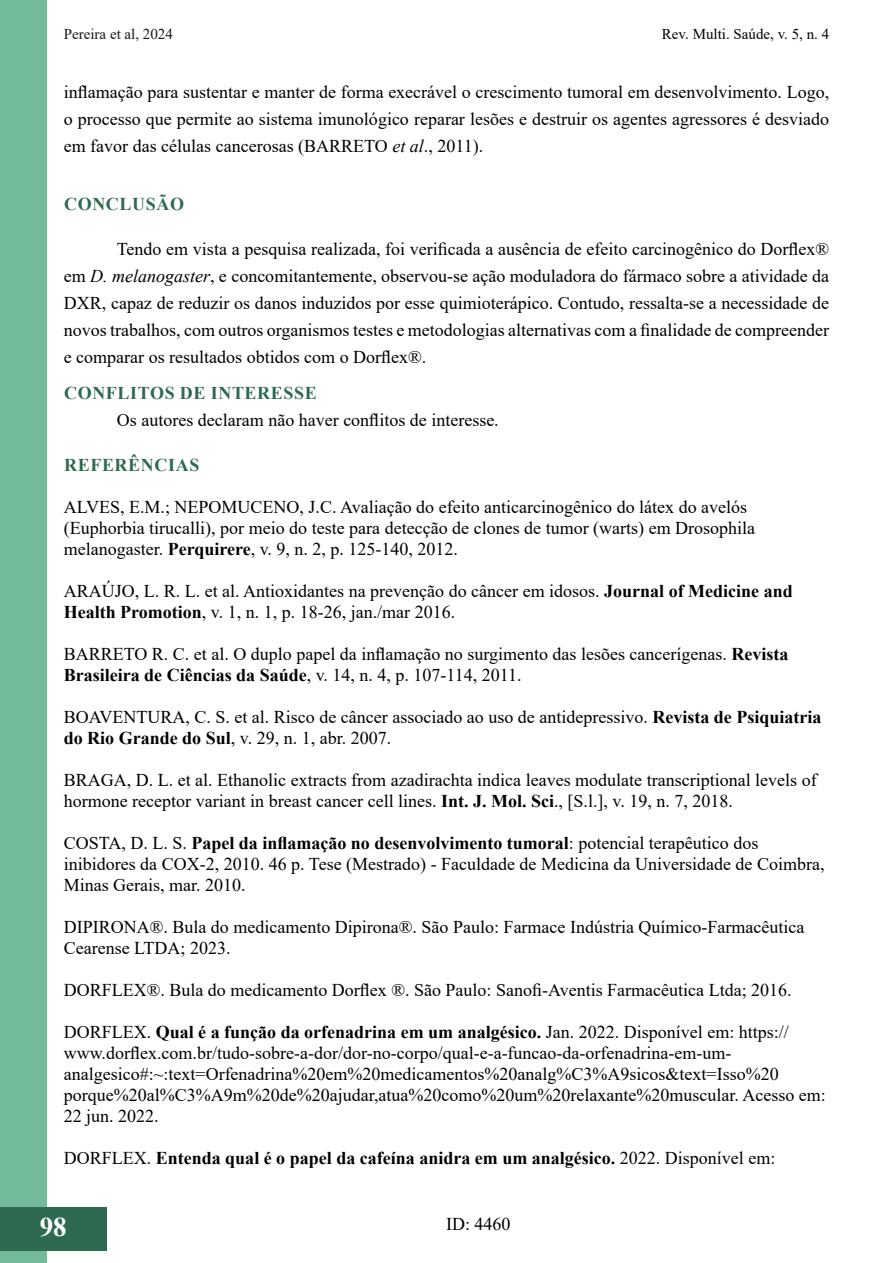
<style>
.page{position:relative;width:893px;height:1263px;background:#fff}
.page>*{position:absolute;margin:0;border:0;box-sizing:border-box;transform-origin:0 0}
.t1{font:700 27px "Times New Roman";color:#fff}
.t2{font:18px/21px "Times New Roman";color:#000}
.t3{font:700 18px "Times New Roman";color:#000}
.t4{font:700 18px "Times New Roman";letter-spacing:.035em;color:#2d6a4f}
.t5{font:15px "Times New Roman";color:#000}
.t6{font:15px "Times New Roman";color:#181717}
.s1{font-style:italic}
.s2{font-weight:700}
.s3{font-weight:400}
</style>
<div class="page">
<div style="left:0;top:0;width:47px;height:1262px;background:#73ba9b"></div>
<hr style="left:892px;top:1207px;width:1px;height:43px;background:#2d6a4f">
<div style="left:0;top:1207px;width:106px;height:43px;background:#2d6a4f"></div>
<p class="t6" style="left:64px;top:24px;width:111px">Pereira et al, 2024</p>
<p class="t5" style="left:662px;top:24px;width:169px">Rev. Multi. Saúde, v. 5, n. 4</p>
<p class="t2" style="left:64px;top:77px;width:767px;line-height:27px;text-align:justify">inflamação para sustentar e manter de forma execrável o crescimento tumoral em desenvolvimento. Logo, o processo que permite ao sistema imunológico reparar lesões e destruir os agentes agressores é desviado em favor das células cancerosas (BARRETO <span class="s1">et al</span>., 2011).</p>
<p class="t4" style="left:64px;top:191px;width:122px">CONCLUSÃO</p>
<p class="t2" style="left:64px;top:235px;width:767px;line-height:27px;text-align:justify;text-indent:53px">Tendo em vista a pesquisa realizada, foi verificada a ausência de efeito carcinogênico do Dorflex® em <span class="s1">D. melanogaster</span>, e concomitantemente, observou-se ação moduladora do fármaco sobre a atividade da DXR, capaz de reduzir os danos induzidos por esse quimioterápico. Contudo, ressalta-se a necessidade de novos trabalhos, com outros organismos testes e metodologias alternativas com a finalidade de compreender e comparar os resultados obtidos com o Dorflex®.</p>
<p class="t4" style="left:64px;top:380px;width:254px">CONFLITOS DE INTERESSE</p>
<p class="t2" style="left:117px;top:409px;width:383px">Os autores declaram não haver conflitos de interesse.</p>
<p class="t4" style="left:64px;top:452px;width:137px">REFERÊNCIAS</p>
<p class="t2" style="left:64px;top:496px;width:693px">ALVES, E.M.; NEPOMUCENO, J.C. Avaliação do efeito anticarcinogênico do látex do avelós (Euphorbia tirucalli), por meio do teste para detecção de clones de tumor (warts) em Drosophila melanogaster. <span class="s2">Perquirere</span>, v. 9, n. 2, p. 125-140, 2012.</p>
<p class="t2" style="left:64px;top:580px;width:730px">ARAÚJO, L. R. L. et al. Antioxidantes na prevenção do câncer em idosos. <span class="s2">Journal of Medicine and<br>Health Promotion</span>, v. 1, n. 1, p. 18-26, jan./mar 2016.</p>
<p class="t2" style="left:64px;top:643px;width:726px">BARRETO R. C. et al. O duplo papel da inflamação no surgimento das lesões cancerígenas. <span class="s2">Revista<br>Brasileira de Ciências da Saúde</span>, v. 14, n. 4, p. 107-114, 2011.</p>
<p class="t2" style="left:64px;top:706px;width:759px">BOAVENTURA, C. S. et al. Risco de câncer associado ao uso de antidepressivo. <span class="s2">Revista de Psiquiatria do Rio Grande do Sul</span>, v. 29, n. 1, abr. 2007.</p>
<p class="t2" style="left:64px;top:769px;width:754px">BRAGA, D. L. et al. Ethanolic extracts from azadirachta indica leaves modulate transcriptional levels of hormone receptor variant in breast cancer cell lines. <span class="s2">Int. J. Mol. Sci</span>., [S.l.], v. 19, n. 7, 2018.</p>
<p class="t2" style="left:64px;top:832px;width:762px">COSTA, D. L. S. <span class="s2">Papel da inflamação no desenvolvimento tumoral</span>: potencial terapêutico dos inibidores da COX-2, 2010. 46 p. Tese (Mestrado) - Faculdade de Medicina da Universidade de Coimbra,<br>Minas Gerais, mar. 2010.</p>
<p class="t2" style="left:64px;top:916px;width:742px">DIPIRONA®. Bula do medicamento Dipirona®. São Paulo: Farmace Indústria Químico-Farmacêutica<br>Cearense LTDA; 2023.</p>
<p class="t2" style="left:64px;top:979px;width:729px">DORFLEX®. Bula do medicamento Dorflex ®. São Paulo: Sanofi-Aventis Farmacêutica Ltda; 2016.</p>
<p class="t2" style="left:64px;top:1021px;width:764px">DORFLEX. <span class="s2">Qual é a função da orfenadrina em um analgésico.</span> Jan. 2022. Disponível em: https:// www.dorflex.com.br/tudo-sobre-a-dor/dor-no-corpo/qual-e-a-funcao-da-orfenadrina-em-um&shy;analgesico#:~:text=Orfenadrina%20em%20medicamentos%20analg%C3%A9sicos&amp;text=Isso%20 porque%20al%C3%A9m%20de%20ajudar,atua%20como%20um%20relaxante%20muscular. Acesso em:<br>22 jun. 2022.</p>
<p class="t3" style="left:64px;top:1145px;width:713px"><span class="s3">DORFLEX.</span> Entenda qual é o papel da cafeína anidra em um analgésico. <span class="s3">2022. Disponível em:</span></p>
<h1 class="t1" style="left:40px;top:1207px;width:29px">98</h1>
<p class="t2" style="left:446px;top:1213px;width:66px">ID: 4460</p>
</div>
